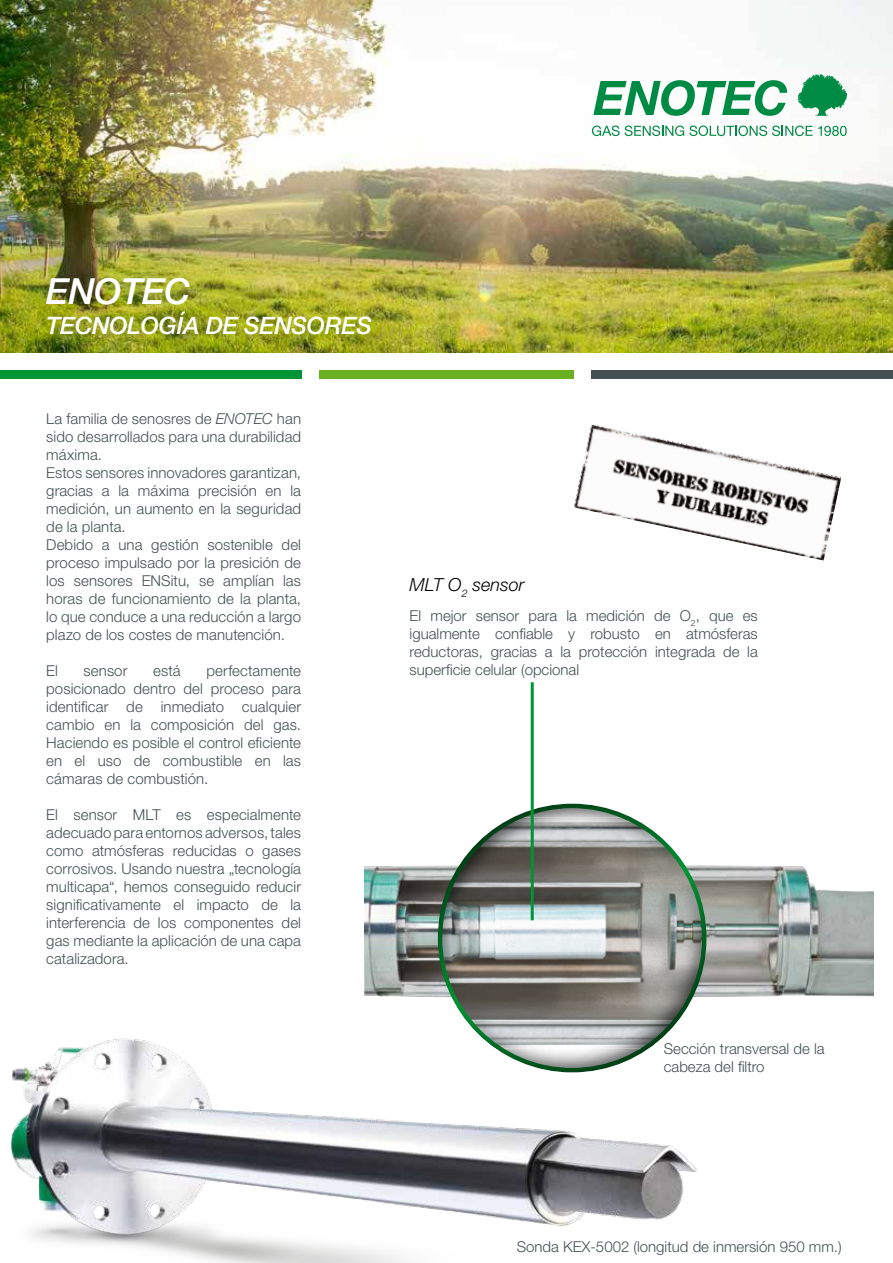
<style>
.page{position:relative;width:893px;height:1263px;background:#fff}
.page>*{position:absolute;margin:0;border:0;box-sizing:border-box;transform-origin:0 0}
.t1{font:italic 500 36px "Helvetica Neue";letter-spacing:-.01em;color:#fff}
.t2{font:italic 500 24px "Helvetica Neue";letter-spacing:-.01em;color:#fff}
.t3{font:italic 300 18px "Helvetica Neue";color:#000}
.t4{font:300 15px/18px "Helvetica Neue";letter-spacing:.005em;color:#445052;text-align:justify}
.s1{font-style:italic}
</style>
<div class="page">
<img style="left:0;top:0;width:893px;height:352px">
<svg style="left:591px;top:123px;width:256px;height:13px"></svg>
<svg style="left:593px;top:78px;width:194px;height:38px"></svg>
<svg style="left:797px;top:72px;width:50px;height:44px"></svg>
<img style="left:364px;top:865px;width:510px;height:132px">
<div style="left:436px;top:802px;width:272px;height:270px;background:#000;opacity:.7"></div>
<div style="left:0;top:371px;width:301px;height:8px;background:#009534"></div>
<div style="left:319px;top:371px;width:255px;height:8px;background:#6ab023"></div>
<div style="left:592px;top:371px;width:301px;height:8px;background:#445052"></div>
<img style="left:10px;top:1020px;width:698px;height:243px">
<hr style="left:531px;top:682px;width:3px;height:238px;background:#009534">
<img style="left:574px;top:424px;width:267px;height:136px">
<h1 class="t1" style="left:46px;top:270px;width:146px">ENOTEC</h1>
<h2 class="t2" style="left:46px;top:311px;width:327px">TECNOLOGÍA DE SENSORES</h2>
<p class="t4" style="left:46px;top:410px;width:256px;text-align:left">La familia de senosres de <span class="s1">ENOTEC</span> han sido desarrollados para una durabilidad máxima.<br>Estos sensores innovadores garantizan, gracias a la máxima precisión en la medición, un aumento en la seguridad de la planta.<br>Debido a una gestión sostenible del proceso impulsado por la presición de los sensores ENSitu, se amplían las horas de funcionamiento de la planta, lo que conduce a una reducción a largo plazo de los costes de manutención.</p>
<p class="t4" style="left:46px;top:662px;width:13px">El</p>
<p class="t4" style="left:84px;top:662px;width:45px">sensor</p>
<p class="t4" style="left:153px;top:662px;width:29px">está</p>
<p class="t4" style="left:46px;top:662px;width:256px;text-indent:160px">perfectamente posicionado dentro del proceso para identificar de inmediato cualquier cambio en la composición del gas.<br>Haciendo es posible el control eficiente en el uso de combustible en las cámaras de combustión.</p>
<p class="t4" style="left:46px;top:806px;width:256px">El sensor MLT es especialmente adecuado para entornos adversos, tales como atmósferas reducidas o gases corrosivos. Usando nuestra „tecnología multicapa“, hemos conseguido reducir significativamente el impacto de la interferencia de los componentes del gas mediante la aplicación de una capa catalizadora.</p>
<p class="t3" style="left:410px;top:574px;width:116px">MLT O<sub>2</sub> sensor</p>
<p class="t4" style="left:410px;top:606px;width:350px">El mejor sensor para la medición de O<sub>2</sub>, que es igualmente confiable y robusto en atmósferas reductoras, gracias a la protección integrada de la superficie celular (opcional</p>
<p class="t4" style="left:664px;top:1040px;width:162px">Sección transversal de la cabeza del filtro</p>
<p class="t4" style="left:517px;top:1238px;width:326px">Sonda KEX-5002 (longitud de inmersión 950 mm.)</p>
</div>
